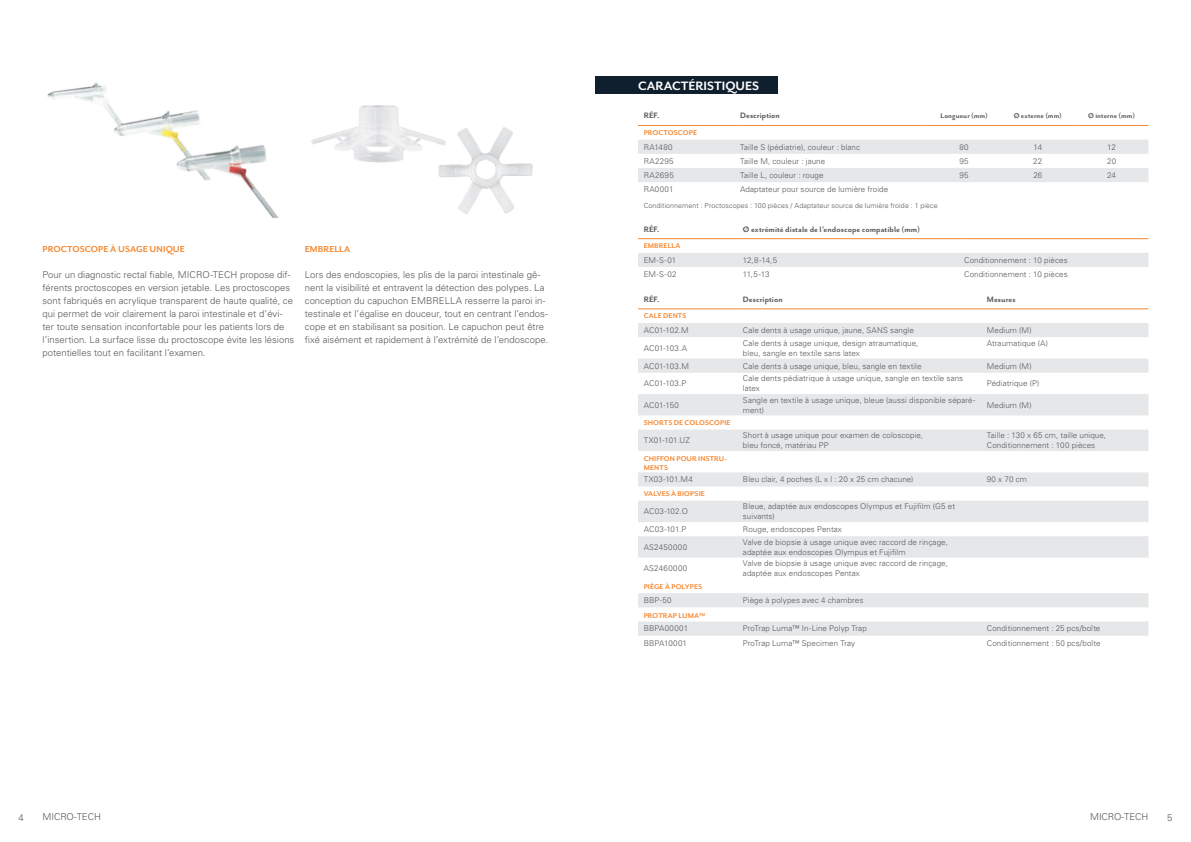
<style>
.page{position:relative;width:1191px;height:842px;background:#fff}
.page>*{position:absolute;margin:0;border:0;box-sizing:border-box;transform-origin:0 0}
.t1{font:700 14px "Mr Eaves San OT";color:#fff}
.t2{font:700 10px "Mr Eaves San OT";letter-spacing:.005em;color:#f58932}
.t3{font:300 9.5px/13px "Univers LT Std";color:#57585a}
.t4{font:700 9px "Mr Eaves San OT";letter-spacing:.01em;color:#57585a}
.t5{font:300 8px/9.9px "Univers LT Std";letter-spacing:.01em;color:#57585a}
.t6{font:700 8px/9px "Mr Eaves San OT";letter-spacing:.015em;color:#f58932}
.t7{font:700 8px "Mr Eaves San OT";letter-spacing:.01em;color:#57585a}
.t8{font:300 8px "Univers LT Std";letter-spacing:.035em;color:#57585a}
.t9{font:300 8px "Univers LT Std";letter-spacing:.045em;color:#57585a}
.t10{font:300 7px "Univers LT Std";letter-spacing:.015em;color:#57585a}
</style>
<div class="page">
<img style="left:47px;top:82px;width:232px;height:137px">
<img style="left:311px;top:105px;width:108px;height:58px">
<img style="left:419px;top:127px;width:114px;height:87px">
<svg style="left:638px;top:323px;width:510px;height:235px;fill:#e6e7e9"></svg>
<svg style="left:638px;top:593px;width:510px;height:43px"></svg>
<hr style="left:740px;top:308px;width:244px;height:1px;background:#f58932">
<hr style="left:984px;top:308px;width:164px;height:1px;background:#f58932">
<hr style="left:638px;top:308px;width:102px;height:1px;background:#f58932">
<svg style="left:638px;top:140px;width:510px;height:42px"></svg>
<hr style="left:638px;top:125px;width:99px;height:1px;background:#f58932">
<hr style="left:737px;top:125px;width:190px;height:1px;background:#f58932">
<hr style="left:927px;top:125px;width:74px;height:1px;background:#f58932">
<hr style="left:1001px;top:125px;width:73px;height:1px;background:#f58932">
<hr style="left:1074px;top:125px;width:74px;height:1px;background:#f58932">
<div style="left:595px;top:77px;width:183px;height:17px;background:#101f2e"></div>
<div style="left:638px;top:253px;width:510px;height:14px;background:#e6e7e9"></div>
<hr style="left:638px;top:238px;width:102px;height:1px;background:#f58932">
<hr style="left:740px;top:238px;width:221px;height:1px;background:#f58932">
<hr style="left:961px;top:238px;width:187px;height:1px;background:#f58932">
<h1 class="t1" style="left:638px;top:78px;width:122px">CARACTÉRISTIQUES</h1>
<p class="t2" style="left:43px;top:244px;width:144px">PROCTOSCOPE À USAGE UNIQUE</p>
<p class="t3" style="left:43px;top:268px;width:253px">Pour un diagnostic rectal fiable, MICRO‑TECH propose dif‑ férents proctoscopes en version jetable. Les proctoscopes sont fabriqués en acrylique transparent de haute qualité, ce qui permet de voir clairement la paroi intestinale et d’évi‑ ter toute sensation inconfortable pour les patients lors de l’insertion. La surface lisse du proctoscope évite les lésions potentielles tout en facilitant l’examen.</p>
<p class="t2" style="left:305px;top:244px;width:47px">EMBRELLA</p>
<p class="t3" style="left:305px;top:268px;width:245px">Lors des endoscopies, les plis de la paroi intestinale gê‑ nent la visibilité et entravent la détection des polypes. La conception du capuchon EMBRELLA resserre la paroi in‑ testinale et l’égalise en douceur, tout en centrant l’endos‑ cope et en stabilisant sa position. Le capuchon peut être fixé aisément et rapidement à l’extrémité de l’endoscope.</p>
<p class="t4" style="left:643px;top:110px;width:17px">RÉF.</p>
<p class="t4" style="left:740px;top:110px;width:41px">Description</p>
<p class="t7" style="left:940px;top:111px;width:49px">Longueur (mm)</p>
<p class="t7" style="left:1013px;top:111px;width:50px">Ø externe (mm)</p>
<p class="t7" style="left:1088px;top:111px;width:48px">Ø interne (mm)</p>
<p class="t6" style="left:643px;top:128px;width:55px">PROCTOSCOPE</p>
<p class="t5" style="left:643px;top:142px;width:30px">RA1480</p>
<p class="t5" style="left:740px;top:142px;width:122px">Taille S (pédiatrie), couleur : blanc</p>
<p class="t5" style="left:959px;top:142px;width:11px">80</p>
<p class="t5" style="left:1033px;top:142px;width:10px">14</p>
<p class="t5" style="left:1107px;top:142px;width:10px">12</p>
<p class="t5" style="left:643px;top:156px;width:31px">RA2295</p>
<p class="t5" style="left:740px;top:156px;width:87px">Taille M, couleur : jaune</p>
<p class="t5" style="left:959px;top:156px;width:11px">95</p>
<p class="t5" style="left:1033px;top:156px;width:11px">22</p>
<p class="t5" style="left:1107px;top:156px;width:11px">20</p>
<p class="t5" style="left:643px;top:170px;width:32px">RA2695</p>
<p class="t5" style="left:740px;top:170px;width:85px">Taille L, couleur : rouge</p>
<p class="t5" style="left:959px;top:170px;width:11px">95</p>
<p class="t5" style="left:1033px;top:170px;width:11px">26</p>
<p class="t5" style="left:1107px;top:170px;width:10px">24</p>
<p class="t5" style="left:643px;top:184px;width:31px">RA0001</p>
<p class="t5" style="left:740px;top:184px;width:150px">Adaptateur pour source de lumière froide</p>
<p class="t10" style="left:643px;top:202px;width:295px">Conditionnement : Proctoscopes : 100 pièces / Adaptateur source de lumière froide : 1 pièce</p>
<p class="t4" style="left:643px;top:225px;width:17px">RÉF.</p>
<p class="t4" style="left:743px;top:225px;width:179px">Ø extrémité distale de l’endoscope compatible (mm)</p>
<p class="t6" style="left:643px;top:241px;width:38px">EMBRELLA</p>
<p class="t5" style="left:643px;top:255px;width:34px">EM-S-01</p>
<p class="t5" style="left:743px;top:255px;width:36px">12,8 -14,5</p>
<p class="t5" style="left:964px;top:255px;width:105px">Conditionnement : 10 pièces</p>
<p class="t5" style="left:643px;top:269px;width:34px">EM-S-02</p>
<p class="t5" style="left:743px;top:269px;width:28px">11,5 -13</p>
<p class="t5" style="left:964px;top:269px;width:105px">Conditionnement : 10 pièces</p>
<p class="t4" style="left:643px;top:294px;width:17px">RÉF.</p>
<p class="t4" style="left:743px;top:294px;width:41px">Description</p>
<p class="t4" style="left:986px;top:294px;width:30px">Mesures</p>
<p class="t6" style="left:643px;top:311px;width:44px">CALE DENTS</p>
<p class="t5" style="left:643px;top:325px;width:47px">AC01-102.M</p>
<p class="t5" style="left:743px;top:325px;width:172px">Cale dents à usage unique, jaune, SANS sangle</p>
<p class="t5" style="left:986px;top:325px;width:46px">Medium (M)</p>
<p class="t5" style="left:643px;top:343px;width:45px">AC01-103.A</p>
<p class="t5" style="left:743px;top:338px;width:177px">Cale dents à usage unique, design atraumatique, bleu, sangle en textile sans latex</p>
<p class="t5" style="left:986px;top:338px;width:63px">Atraumatique (A)</p>
<p class="t5" style="left:643px;top:361px;width:47px">AC01-103.M</p>
<p class="t5" style="left:743px;top:361px;width:180px">Cale dents à usage unique, bleu, sangle en textile</p>
<p class="t5" style="left:986px;top:361px;width:46px">Medium (M)</p>
<p class="t5" style="left:643px;top:378px;width:44px">AC01-103.P</p>
<p class="t5" style="left:743px;top:374px;width:222px">Cale dents pédiatrique à usage unique, sangle en textile sans latex</p>
<p class="t5" style="left:986px;top:378px;width:54px">Pédiatrique (P)</p>
<p class="t5" style="left:643px;top:400px;width:37px">AC01-150</p>
<p class="t5" style="left:743px;top:395px;width:234px">Sangle en textile à usage unique, bleue (aussi disponible séparé‑ ment)</p>
<p class="t5" style="left:986px;top:400px;width:46px">Medium (M)</p>
<p class="t6" style="left:643px;top:418px;width:88px">SHORTS DE COLOSCOPIE</p>
<p class="t5" style="left:643px;top:435px;width:48px">TX01-101.UZ</p>
<p class="t5" style="left:743px;top:430px;width:182px">Short à usage unique pour examen de coloscopie, bleu foncé, matériau PP</p>
<p class="t5" style="left:986px;top:430px;width:121px">Taille : 130 x 65 cm, taille unique,<br>Conditionnement : 100 pièces</p>
<p class="t6" style="left:643px;top:454px;width:85px">CHIFFON POUR INSTRU-<br>MENTS</p>
<p class="t5" style="left:643px;top:475px;width:51px">TX03-101.M4</p>
<p class="t5" style="left:743px;top:475px;width:172px">Bleu clair, 4 poches (L x l : 20 x 25 cm chacune)</p>
<p class="t5" style="left:986px;top:475px;width:42px">90 x 70 cm</p>
<p class="t6" style="left:643px;top:489px;width:63px">VALVES À BIOPSIE</p>
<p class="t5" style="left:643px;top:506px;width:46px">AC03-102.O</p>
<p class="t5" style="left:743px;top:502px;width:213px">Bleue, adaptée aux endoscopes Olympus et Fujifilm (G5 et suivants)</p>
<p class="t5" style="left:643px;top:524px;width:44px">AC03-101.P</p>
<p class="t5" style="left:743px;top:524px;width:100px">Rouge, endoscopes Pentax</p>
<p class="t8" style="left:643px;top:542px;width:45px">AS2450000</p>
<p class="t5" style="left:743px;top:537px;width:206px">Valve de biopsie à usage unique avec raccord de rinçage, adaptée aux endoscopes Olympus et Fujifilm</p>
<p class="t9" style="left:643px;top:563px;width:45px">AS2460000</p>
<p class="t5" style="left:743px;top:558px;width:206px">Valve de biopsie à usage unique avec raccord de rinçage, adaptée aux endoscopes Pentax</p>
<p class="t6" style="left:643px;top:582px;width:60px">PIÈGE À POLYPES</p>
<p class="t5" style="left:643px;top:595px;width:29px">BBP-50</p>
<p class="t5" style="left:743px;top:595px;width:122px">Piège à polypes avec 4 chambres</p>
<p class="t6" style="left:643px;top:611px;width:63px">PROTRAP LUMA™</p>
<p class="t5" style="left:643px;top:624px;width:46px">BBPA00001</p>
<p class="t5" style="left:743px;top:624px;width:125px">ProTrap Luma™ In-Line Polyp Trap</p>
<p class="t5" style="left:986px;top:624px;width:115px">Conditionnement : 25 pcs/boîte</p>
<p class="t5" style="left:643px;top:638px;width:45px">BBPA10001</p>
<p class="t5" style="left:743px;top:638px;width:114px">ProTrap Luma™ Specimen Tray</p>
<p class="t5" style="left:986px;top:638px;width:115px">Conditionnement : 50 pcs/boîte</p>
<p class="t3" style="left:19px;top:811px;width:7px">4</p>
<p class="t3" style="left:43px;top:811px;width:60px">MICRO-TECH</p>
<p class="t3" style="left:1090px;top:811px;width:60px">MICRO-TECH</p>
<p class="t3" style="left:1167px;top:811px;width:7px">5</p>
</div>
